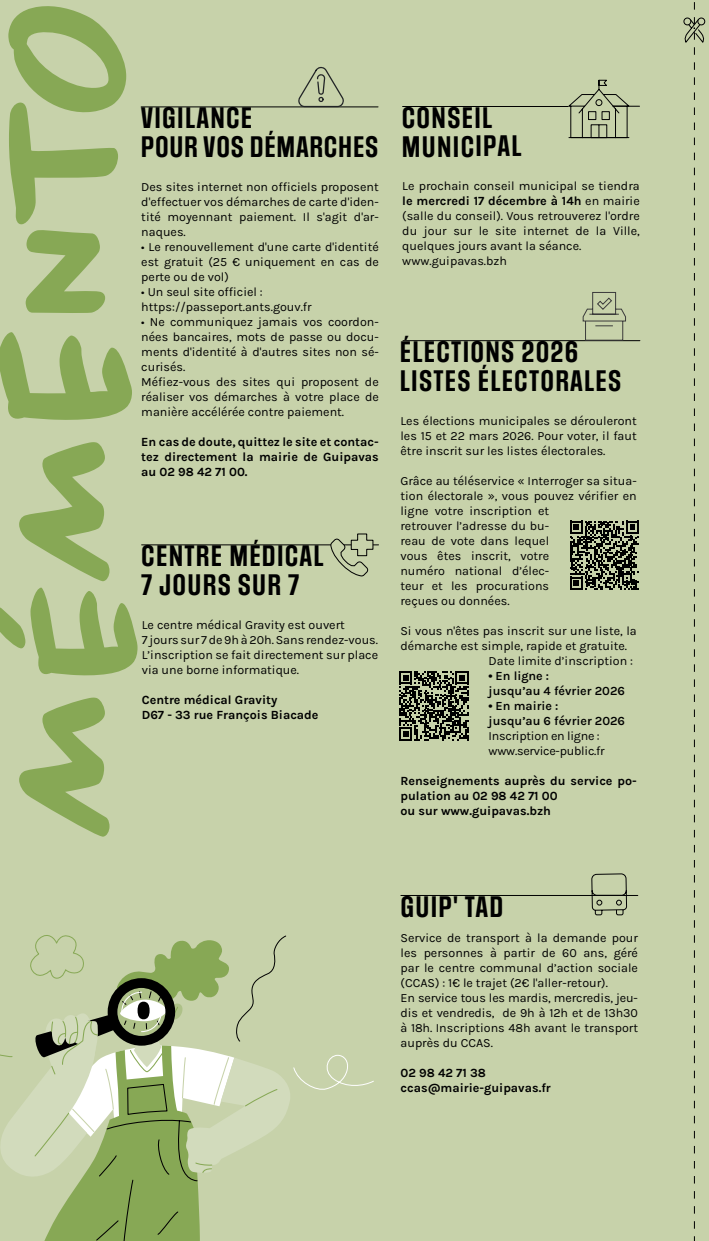
<style>
.page{position:relative;width:709px;height:1241px;background:#fff}
.page>*{position:absolute;margin:0;border:0;box-sizing:border-box;transform-origin:0 0}
.t1{font:500 199px "Chantal";color:#87a855}
.t2{font:600 25px/28.6px "Social Gothic";letter-spacing:.05em;color:#000}
.t3{font:600 25px/28.6px "Social Gothic";letter-spacing:.03em;color:#000}
.t4{font:12.5px/15px "Karla";color:#000}
.t5{font:700 12.5px/15px "Karla";color:#000}
.t6{font:600 12.5px/15px "Karla";color:#000}
.t7{font:12.5px/15px "Karla";letter-spacing:-.02em;color:#000}
.s1{font-size:159.12px}
.s2{font-weight:700}
</style>
<div class="page">
<div style="left:0;top:0;width:709px;height:1240px;background:#c7d2aa"></div>
<svg style="left:683px;top:2px;width:22px;height:1238px"></svg>
<svg style="left:0;top:935px;width:374px;height:305px"></svg>
<hr style="left:402px;top:106px;width:166px;height:1px;background:#000">
<svg style="left:568px;top:79px;width:71px;height:59px"></svg>
<hr style="left:142px;top:544px;width:236px;height:1px;background:#000">
<svg style="left:330px;top:533px;width:43px;height:43px"></svg>
<hr style="left:141px;top:107px;width:237px;height:1px;background:#000">
<hr style="left:403px;top:340px;width:237px;height:1px;background:#000">
<svg style="left:582px;top:292px;width:44px;height:49px"></svg>
<svg style="left:298px;top:67px;width:46px;height:40px"></svg>
<svg style="left:570px;top:520px;width:69px;height:70px"></svg>
<hr style="left:401px;top:895px;width:237px;height:1px;background:#000">
<svg style="left:591px;top:873px;width:36px;height:42px"></svg>
<svg style="left:399px;top:671px;width:69px;height:69px"></svg>
<h1 class="t1" style="left:-58px;top:829px;width:851px;rotate:-90deg">M<span class="s1">É</span>MENTO</h1>
<h2 class="t3" style="left:141px;top:105px;width:239px">VIGILANCE<br>POUR VOS DÉMARCHES</h2>
<p class="t4" style="left:141px;top:178px;width:239px;text-align:justify">Des sites internet non officiels proposent d'effectuer vos démarches de carte d'iden&shy;tité moyennant paiement. Il s'agit d'ar&shy;naques.</p>
<p class="t4" style="left:141px;top:238px;width:239px;text-align:justify">• Le renouvellement d'une carte d'identité est gratuit (25 € uniquement en cas de perte ou de vol)</p>
<p class="t4" style="left:141px;top:283px;width:172px">• Un seul site officiel : https://passeport.ants.gouv.fr</p>
<p class="t4" style="left:141px;top:313px;width:239px">• Ne communiquez jamais vos coordon&shy;nées bancaires, mots de passe ou docu&shy;ments d'identité à d'autres sites non sé&shy;curisés.<br>Méfiez-vous des sites qui proposent de réaliser vos démarches à votre place de manière accélérée contre paiement.</p>
<p class="t5" style="left:141px;top:433px;width:239px;text-align:justify">En cas de doute, quittez le site et contac&shy;tez directement la mairie de Guipavas au 02 98 42 71 00.</p>
<h2 class="t2" style="left:141px;top:542px;width:184px">CENTRE MÉDICAL<br>7 JOURS SUR 7</h2>
<p class="t4" style="left:142px;top:616px;width:238px">Le centre médical Gravity est ouvert<br>7 jours sur 7 de 9h à 20h. Sans rendez-vous.<br>L’inscription se fait directement sur place via une borne informatique.</p>
<p class="t5" style="left:142px;top:691px;width:178px">Centre médical Gravity<br>D67 - 33 rue François Biacade</p>
<h2 class="t2" style="left:402px;top:104px;width:121px">CONSEIL<br>MUNICIPAL</h2>
<p class="t4" style="left:402px;top:178px;width:239px">Le prochain conseil municipal se tiendra <span class="s2">le mercredi 17 décembre à 14h</span> en mairie (salle du conseil). Vous retrouverez l'ordre du jour sur le site internet de la Ville, quelques jours avant la séance. www.guipavas.bzh</p>
<h2 class="t2" style="left:400px;top:338px;width:223px">ÉLECTIONS 2026<br>LISTES ÉLECTORALES</h2>
<p class="t4" style="left:400px;top:413px;width:238px;text-align:justify">Les élections municipales se dérouleront les 15 et 22 mars 2026. Pour voter, il faut être inscrit sur les listes électorales.</p>
<p class="t4" style="left:400px;top:473px;width:238px">Grâce au téléservice « Interroger sa situa&shy;tion électorale », vous pouvez vérifier en ligne votre inscription et<br>retrouver l’adresse du bu-<br>reau de vote dans lequel<br>vous êtes inscrit, votre<br>numéro national d’élec-<br>teur et les procurations<br>reçues ou données.</p>
<p class="t4" style="left:400px;top:623px;width:238px">Si vous n'êtes pas inscrit sur une liste, la</p>
<p class="t4" style="left:400px;top:638px;width:228px">démarche est simple, rapide et gratuite.</p>
<p class="t4" style="left:488px;top:653px;width:146px">Date limite d’inscription :</p>
<p class="t6" style="left:488px;top:668px;width:138px">• En ligne :<br>jusqu’au 4 février 2026</p>
<p class="t6" style="left:488px;top:698px;width:138px">• En mairie :<br>jusqu’au 6 février 2026</p>
<p class="t7" style="left:488px;top:728px;width:118px">Inscription en ligne : www.service-public.fr</p>
<p class="t5" style="left:400px;top:773px;width:238px">Renseignements auprès du service po&shy;pulation au 02 98 42 71 00<br>ou sur www.guipavas.bzh</p>
<h2 class="t2" style="left:400px;top:893px;width:104px">GUIP' TAD</h2>
<p class="t4" style="left:400px;top:930px;width:239px">Service de transport à la demande pour les personnes à partir de 60 ans, géré par le centre communal d’action sociale (CCAS) : 1€ le trajet (2€ l'aller-retour).<br>En service tous les mardis, mercredis, jeu&shy;dis et vendredis, de 9h à 12h et de 13h30 à 18h. Inscriptions 48h avant le transport auprès du CCAS.</p>
<p class="t5" style="left:400px;top:1065px;width:152px">02 98 42 71 38 ccas@mairie-guipavas.fr</p>
</div>
